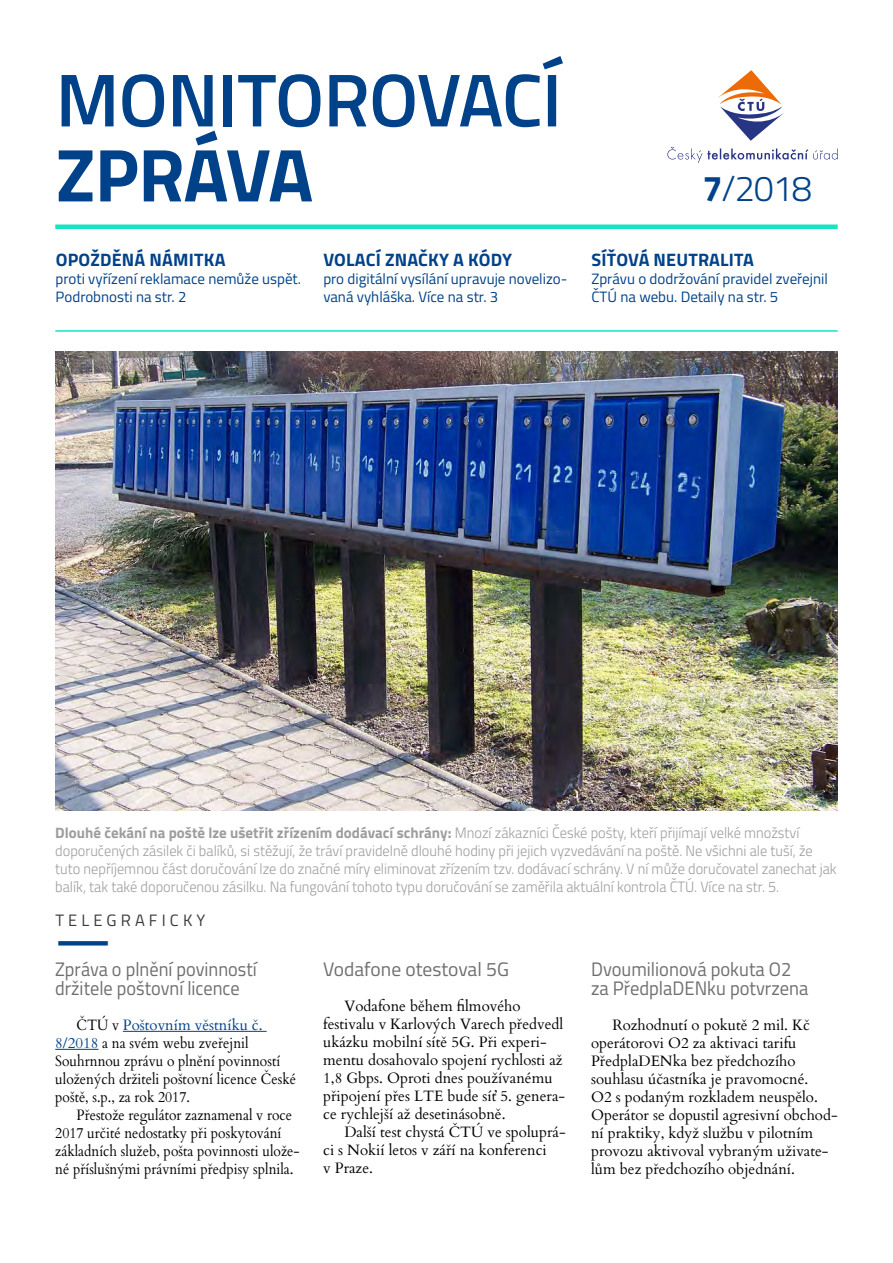
<style>
.page{position:relative;width:893px;height:1263px;background:#fff}
.page>*{position:absolute;margin:0;border:0;box-sizing:border-box;transform-origin:0 0}
.t1{font:600 75px "Titillium";letter-spacing:-.01em;color:#004289}
.t2{font:700 75px "Titillium";letter-spacing:-.02em;color:#004289}
.t3{font:300 36px "Titillium";color:#004289}
.t4{font:19.5px/19.5px "Titillium";color:#706f6f;scale:.94 1}
.t5{font:19.5px/19.5px "Titillium";color:#706f6f;scale:.95 1}
.t6{font:19.5px "Titillium";color:#706f6f}
.t7{font:700 18px "Titillium";letter-spacing:.01em;color:#004289}
.t8{font:16.5px "Titillium";letter-spacing:.25em;color:#3c3c3b}
.t9{font:15px/18px "Cardo";color:#000}
.t10{font:300 15px/18px "Titillium";color:#9d9d9c;scale:.96 1}
.t11{font:15px/18px "Cardo";color:#000;scale:.92 1}
.t12{font:15px/18px "Titillium";color:#004289}
.s1{font-weight:700}
.s2{color:#004289}
</style>
<div class="page">
<svg style="left:718px;top:70px;width:66px;height:71px"></svg>
<svg style="left:667px;top:147px;width:171px;height:16px"></svg>
<div style="left:55px;top:224px;width:783px;height:5px;background:#19e3c2"></div>
<hr style="left:55px;top:330px;width:783px;height:2px;background:#19e3c2">
<hr style="left:123px;top:1031px;width:144px;height:1px;background:#004289">
<hr style="left:55px;top:1049px;width:44px;height:1px;background:#004289">
<img style="left:55px;top:351px;width:782px;height:459px">
<h1 class="t1" style="left:56px;top:44px;width:508px">MONITOROVACÍ</h1>
<h1 class="t2" style="left:56px;top:118px;width:259px">ZPRÁVA</h1>
<p class="t7" style="left:56px;top:246px;width:171px">OPOŽDĚNÁ NÁMITKA</p>
<p class="t12" style="left:56px;top:269px;width:247px">proti vyřízení reklamace nemůže uspět.<br>Podrobnosti na str. 2</p>
<p class="t7" style="left:323px;top:246px;width:190px">VOLACÍ ZNAČKY A KÓDY</p>
<p class="t12" style="left:323px;top:269px;width:245px">pro digitální vysílání upravuje novelizo&shy;vaná vyhláška. Více na str. 3</p>
<h2 class="t3" style="left:702px;top:163px;width:111px"><span class="s1">7</span>/2018</h2>
<p class="t7" style="left:591px;top:246px;width:164px">SÍŤOVÁ NEUTRALITA</p>
<p class="t12" style="left:591px;top:269px;width:238px">Zprávu o dodržování pravidel zveřejnil<br>ČTÚ na webu. Detaily na str. 5</p>
<p class="t10" style="left:55px;top:823px;width:815px"><span class="s1">Dlouhé čekání na poště lze ušetřit zřízením dodávací schrány:</span> Mnozí zákazníci České pošty, kteří přijímají velké množství doporučených zásilek či balíků, si stěžují, že tráví pravidelně dlouhé hodiny při jejich vyzvedávání na poště. Ne všichni ale tuší, že tuto nepříjemnou část doručování lze do značné míry eliminovat zřízením tzv. dodávací schrány. V ní může doručovatel zanechat jak balík, tak také doporučenou zásilku. Na fungování tohoto typu doručování se zaměřila aktuální kontrola ČTÚ. Více na str. 5.</p>
<p class="t8" style="left:55px;top:908px;width:152px">TELEGRAFICKY</p>
<h3 class="t4" style="left:55px;top:958px;width:216px">Zpráva o plnění povinností držitele poštovní licence</h3>
<p class="t11" style="left:55px;top:1015px;width:263px;text-indent:21px">ČTÚ v <span class="s2">Poštovním věstníku č.<br>8/2018</span> a na svém webu zveřejnil<br>Souhrnnou zprávu o plnění povinností uložených držiteli poštovní licence České poště, s.p., za rok 2017.</p>
<p class="t11" style="left:55px;top:1105px;width:267px;text-indent:21px">Přestože regulátor zaznamenal v roce 2017 určité nedostatky při poskytování základních služeb, pošta povinnosti ulože&shy;né příslušnými právními předpisy splnila.</p>
<h3 class="t6" style="left:323px;top:954px;width:187px">Vodafone otestoval 5G</h3>
<p class="t9" style="left:323px;top:996px;width:244px;text-indent:21px">Vodafone během filmového festivalu v Karlových Varech předvedl ukázku mobilní sítě 5G. Při experi&shy;mentu dosahovalo spojení rychlosti až 1,8 Gbps. Oproti dnes používanému připojení přes LTE bude síť 5. genera&shy;ce rychlejší až desetinásobně.</p>
<p class="t9" style="left:323px;top:1122px;width:244px;text-indent:21px">Další test chystá ČTÚ ve spoluprá&shy;ci s Nokií letos v září na konferenci<br>v Praze.</p>
<h3 class="t5" style="left:591px;top:958px;width:230px">Dvoumilionová pokuta O2 za PředplaDENku potvrzena</h3>
<p class="t9" style="left:591px;top:1015px;width:248px;text-indent:21px">Rozhodnutí o pokutě 2 mil. Kč operátorovi O2 za aktivaci tarifu PředplaDENka bez předchozího souhlasu účastníka je pravomocné.<br>O2 s podaným rozkladem neuspělo.<br>Operátor se dopustil agresivní obchod&shy;ní praktiky, když službu v pilotním provozu aktivoval vybraným uživate&shy;lům bez předchozího objednání.</p>
</div>
